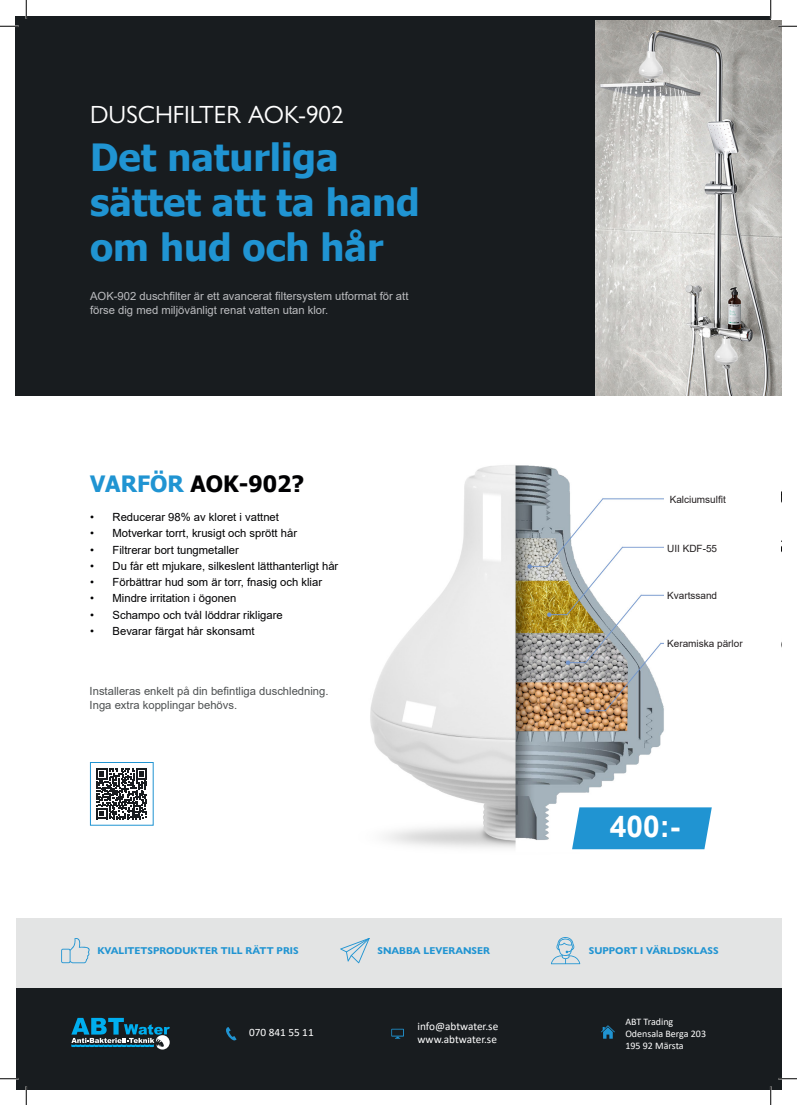
<style>
.page{position:relative;width:797px;height:1105px;background:#fff}
.page>*{position:absolute;margin:0;border:0;box-sizing:border-box;transform-origin:0 0}
.t1{font:700 37.5px/45px "Tahoma";color:#2094d2}
.t2{font:700 30px "Arial";color:#fff}
.t3{font:25px "Gill Sans Nova";color:#fff}
.t4{font:700 22.5px "Tahoma";color:#000002}
.t5{font:11.25px "Arial";color:#000002}
.Brödtext{font:11.25px/13.5px "Arial";color:#bcbdc0}
.Brödtext-2{font:11.25px/13.5px "Arial";color:#4e5152}
.t6{font:11.25px "Calibri";color:#fff}
.t7{font:700 10px "Gill Sans Nova";color:#2094d2}
.t8{font:10px "Arial";color:#231f20}
.t9{font:10px "Calibri";color:#fff}
.s1{color:#2094d2}
</style>
<div class="page">
<div style="left:16px;top:16px;width:754px;height:379px;background:#181c1f"></div>
<div style="left:16px;top:988px;width:765px;height:101px;background:#181c1f"></div>
<svg style="left:71px;top:1018px;width:99px;height:31px"></svg>
<svg style="left:226px;top:1027px;width:10px;height:13px"></svg>
<svg style="left:391px;top:1029px;width:13px;height:10px"></svg>
<svg style="left:601px;top:1025px;width:14px;height:14px"></svg>
<div style="left:16px;top:918px;width:765px;height:70px;background:#e3e4e4"></div>
<img style="left:370px;top:465px;width:342px;height:385px">
<div style="left:664px;top:482px;width:117px;height:174px;background:#fff"></div>
<svg style="left:551px;top:937px;width:29px;height:27px"></svg>
<svg style="left:340px;top:938px;width:29px;height:25px"></svg>
<svg style="left:61px;top:938px;width:29px;height:26px"></svg>
<img style="left:595px;top:21px;width:186px;height:374px">
<svg style="left:572px;top:807px;width:139px;height:42px;background:#2c9ad4"></svg>
<svg style="left:97px;top:769px;width:50px;height:50px"></svg>
<div style="left:90px;top:762px;width:63px;height:63px;border:1px solid #2094d2"></div>
<svg style="left:0;top:25px;width:19px;height:2px"></svg>
<svg style="left:778px;top:25px;width:19px;height:2px"></svg>
<svg style="left:0;top:1078px;width:19px;height:1px"></svg>
<svg style="left:778px;top:1078px;width:19px;height:1px"></svg>
<svg style="left:25px;top:0;width:2px;height:19px"></svg>
<svg style="left:25px;top:1086px;width:2px;height:19px"></svg>
<svg style="left:770px;top:0;width:1px;height:19px"></svg>
<svg style="left:770px;top:1086px;width:1px;height:19px"></svg>
<p class="t3" style="left:90px;top:100px;width:255px">DUSCHFILTER AOK-902</p>
<p class="t1" style="left:90px;top:136px;width:331px">Det naturliga sättet att ta hand om hud och hår</p>
<p class="Brödtext" style="left:90px;top:289px;width:320px">AOK-902 duschfilter är ett avancerat filtersystem utformat för att förse dig med miljövänligt renat vatten utan klor.</p>
<p class="t4" style="left:90px;top:468px;width:216px"><span class="s1">VARFÖR</span> AOK-902?</p>
<p class="t5" style="left:90px;top:509px;width:190px">• Reducerar 98% av kloret i vattnet</p>
<p class="t5" style="left:90px;top:526px;width:208px">• Motverkar torrt, krusigt och sprött hår</p>
<p class="t5" style="left:90px;top:542px;width:150px">• Filtrerar bort tungmetaller</p>
<p class="t5" style="left:90px;top:558px;width:250px">• Du får ett mjukare, silkeslent lätthanterligt hår</p>
<p class="t5" style="left:90px;top:574px;width:233px">• Förbättrar hud som är torr, fnasig och kliar</p>
<p class="t5" style="left:90px;top:591px;width:148px">• Mindre irritation i ögonen</p>
<p class="t5" style="left:90px;top:607px;width:194px">• Schampo och tvål löddrar rikligare</p>
<p class="t5" style="left:90px;top:623px;width:166px">• Bevarar färgat hår skonsamt</p>
<p class="Brödtext-2" style="left:90px;top:684px;width:240px">Installeras enkelt på din befintliga duschledning.<br>Inga extra kopplingar behövs.</p>
<p class="t8" style="left:669px;top:492px;width:58px">Kalciumsulfit</p>
<p class="t8" style="left:667px;top:541px;width:52px">UII KDF-55</p>
<p class="t8" style="left:667px;top:589px;width:52px">Kvartssand</p>
<p class="t8" style="left:667px;top:636px;width:77px">Keramiska pärlor</p>
<p class="t2" style="left:610px;top:806px;width:72px">400:-</p>
<p class="t7" style="left:97px;top:945px;width:203px">KVALITETSPRODUKTER TILL RÄTT PRIS</p>
<p class="t7" style="left:377px;top:945px;width:114px">SNABBA LEVERANSER</p>
<p class="t7" style="left:589px;top:945px;width:131px">SUPPORT I VÄRLDSKLASS</p>
<p class="t6" style="left:249px;top:1025px;width:66px">070 841 55 11</p>
<p class="t6" style="left:417px;top:1018px;width:82px">info@abtwater.se</p>
<p class="t6" style="left:417px;top:1031px;width:81px">www.abtwater.se</p>
<p class="t9" style="left:625px;top:1015px;width:49px">ABT Trading</p>
<p class="t9" style="left:625px;top:1027px;width:82px">Odensala Berga 203</p>
<p class="t9" style="left:625px;top:1039px;width:60px">195 92 Märsta</p>
</div>
